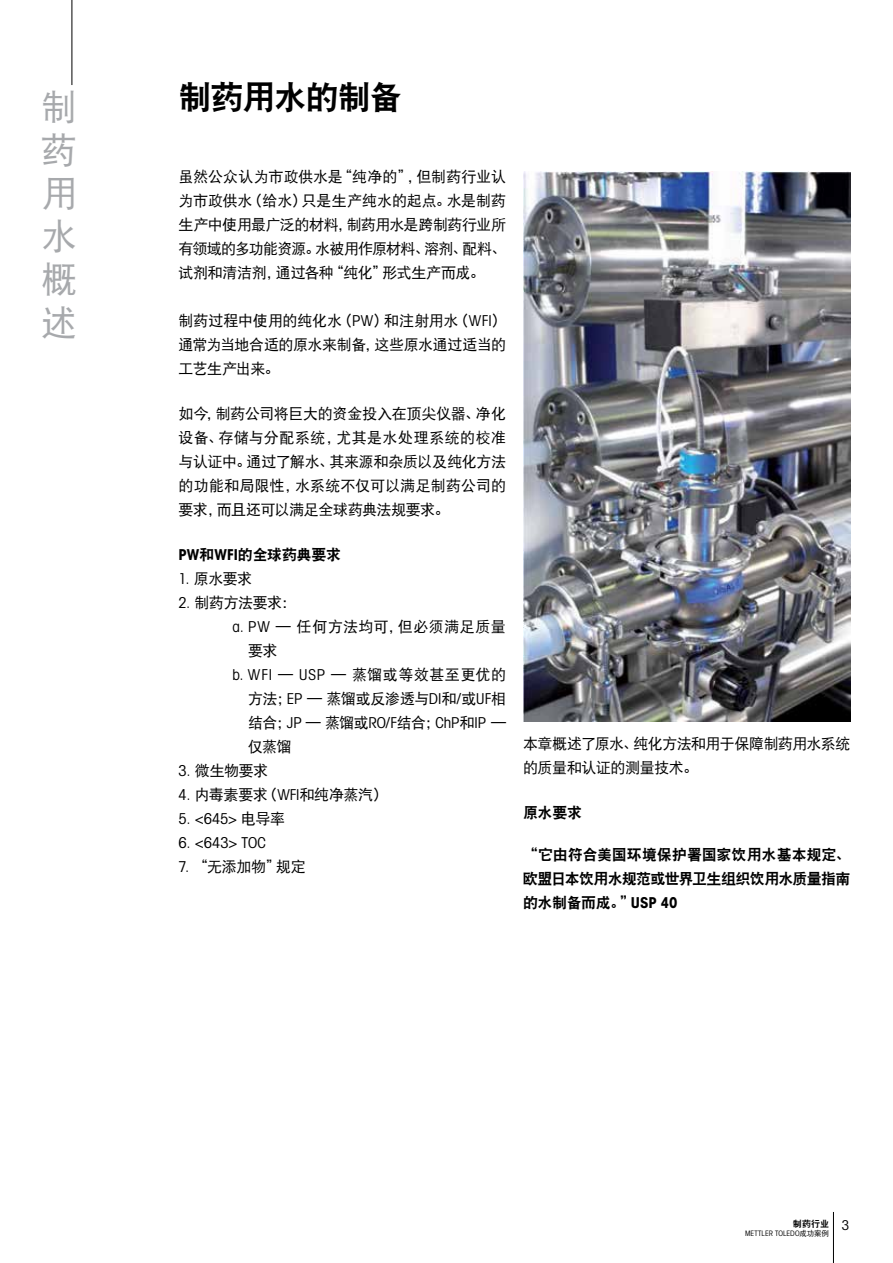
<style>
.page{position:relative;width:893px;height:1263px;background:#fff}
.page>*{position:absolute;margin:0;border:0;box-sizing:border-box;transform-origin:0 0}
.t1{font:36px/43.2px "DFP Hei W5";color:#a7a9ac;text-align:justify}
.t2{font:33px "DFP Hei W9";letter-spacing:-.035em;color:#000}
.t3{font:15px/24px "DFP Hei W5";letter-spacing:-.03em;color:#000;text-align:justify}
.t4{font:15px/24px "DFP Hei W9";letter-spacing:-.03em;color:#000;text-align:justify}
.t5{font:15px "DFP Hei W5";letter-spacing:.03em;color:#000}
.t6{font:15px "Avant Gardefor MT Bk";color:#000}
.t7{font:15px "DFP Hei W5";letter-spacing:.025em;color:#000}
.t8{font:9px "DFP Hei W9";color:#000}
.t9{font:7.5px "Avant Gardefor MT Bk";letter-spacing:.015em;color:#000}
.s1{font-family:"Avant Gardefor MT Bk"}
.s2{font-family:"Avant Gardefor MT Bd"}
.s3{font-family:"DFP Hei W5"}
.s4{font-family:"Avant Gardefor MT Bk";font-size:13.5px}
</style>
<div class="page">
<hr style="left:72px;top:0;width:1px;height:85px;background:#000">
<hr style="left:833px;top:1212px;width:1px;height:51px;background:#000">
<img style="left:523px;top:171px;width:327px;height:550px">
<h1 class="t1" style="left:41px;top:85px;width:37px">制药用水概述</h1>
<h2 class="t2" style="left:179px;top:79px;width:226px">制药用水的制备</h2>
<p class="t3" style="left:179px;top:164px;width:329px">虽然公众认为市政供水是“纯净的”，但制药行业认为市政供水（给水）只是生产纯水的起点。水是制药生产中使用最广泛的材料，制药用水是跨制药行业所有领域的多功能资源。水被用作原材料、溶剂、配料、试剂和清洁剂，通过各种“纯化”形式生产而成。</p>
<p class="t3" style="left:179px;top:308px;width:329px">制药过程中使用的纯化水（<span class="s1">PW</span>）和注射用水（<span class="s1">WFI</span>）通常为当地合适的原水来制备，这些原水通过适当的工艺生产出来。</p>
<p class="t3" style="left:179px;top:401px;width:329px">如今，制药公司将巨大的资金投入在顶尖仪器、净化设备、存储与分配系统，尤其是水处理系统的校准与认证中。通过了解水、其来源和杂质以及纯化方法的功能和局限性，水系统不仅可以满足制药公司的要求，而且还可以满足全球药典法规要求。</p>
<p class="t4" style="left:179px;top:542px;width:164px"><span class="s2">PW</span>和<span class="s2">WFI</span>的全球药典要求</p>
<p class="t3" style="left:179px;top:566px;width:75px"><span class="s1">1.</span> 原水要求</p>
<p class="t3" style="left:179px;top:590px;width:119px"><span class="s1">2.</span> 制药方法要求：</p>
<p class="t7" style="left:233px;top:618px;width:275px"><span class="s1">a. PW</span> — 任何方法均可，但必须满足质量</p>
<p class="t3" style="left:248px;top:638px;width:31px">要求</p>
<p class="t5" style="left:233px;top:666px;width:275px"><span class="s1">b. WFI</span> — <span class="s1">USP</span> — 蒸馏或等效甚至更优的</p>
<p class="t3" style="left:248px;top:686px;width:259px">方法；<span class="s1">EP</span> — 蒸馏或反渗透与<span class="s1">DI</span>和<span class="s1">/</span>或<span class="s1">UF</span>相</p>
<p class="t3" style="left:248px;top:710px;width:259px">结合；<span class="s1">JP</span> — 蒸馏或<span class="s1">RO/F</span>结合；<span class="s1">ChP</span>和<span class="s1">IP</span> —</p>
<p class="t3" style="left:248px;top:734px;width:45px">仅蒸馏</p>
<p class="t3" style="left:179px;top:758px;width:91px"><span class="s1">3.</span> 微生物要求</p>
<p class="t3" style="left:179px;top:782px;width:210px"><span class="s1">4.</span> 内毒素要求（<span class="s1">WFI</span>和纯净蒸汽）</p>
<p class="t6" style="left:179px;top:809px;width:108px">5. &lt;645&gt; <span class="s3">电导率</span></p>
<p class="t6" style="left:179px;top:833px;width:89px">6. &lt;643&gt; TOC</p>
<p class="t3" style="left:179px;top:854px;width:129px"><span class="s1">7.</span> “无添加物”规定</p>
<p class="t3" style="left:523px;top:732px;width:329px">本章概述了原水、纯化方法和用于保障制药用水系统的质量和认证的测量技术。</p>
<p class="t4" style="left:523px;top:801px;width:61px">原水要求</p>
<p class="t4" style="left:523px;top:843px;width:329px">“它由符合美国环境保护署国家饮用水基本规定、欧盟日本饮用水规范或世界卫生组织饮用水质量指南的水制备而成。”<span class="s2">USP 40</span></p>
<p class="t8" style="left:793px;top:1219px;width:58px">制药行业 <span class="s4">3</span></p>
<p class="t9" style="left:745px;top:1229px;width:85px">METTLER TOLEDO<span class="s3">成功案例</span></p>
</div>
